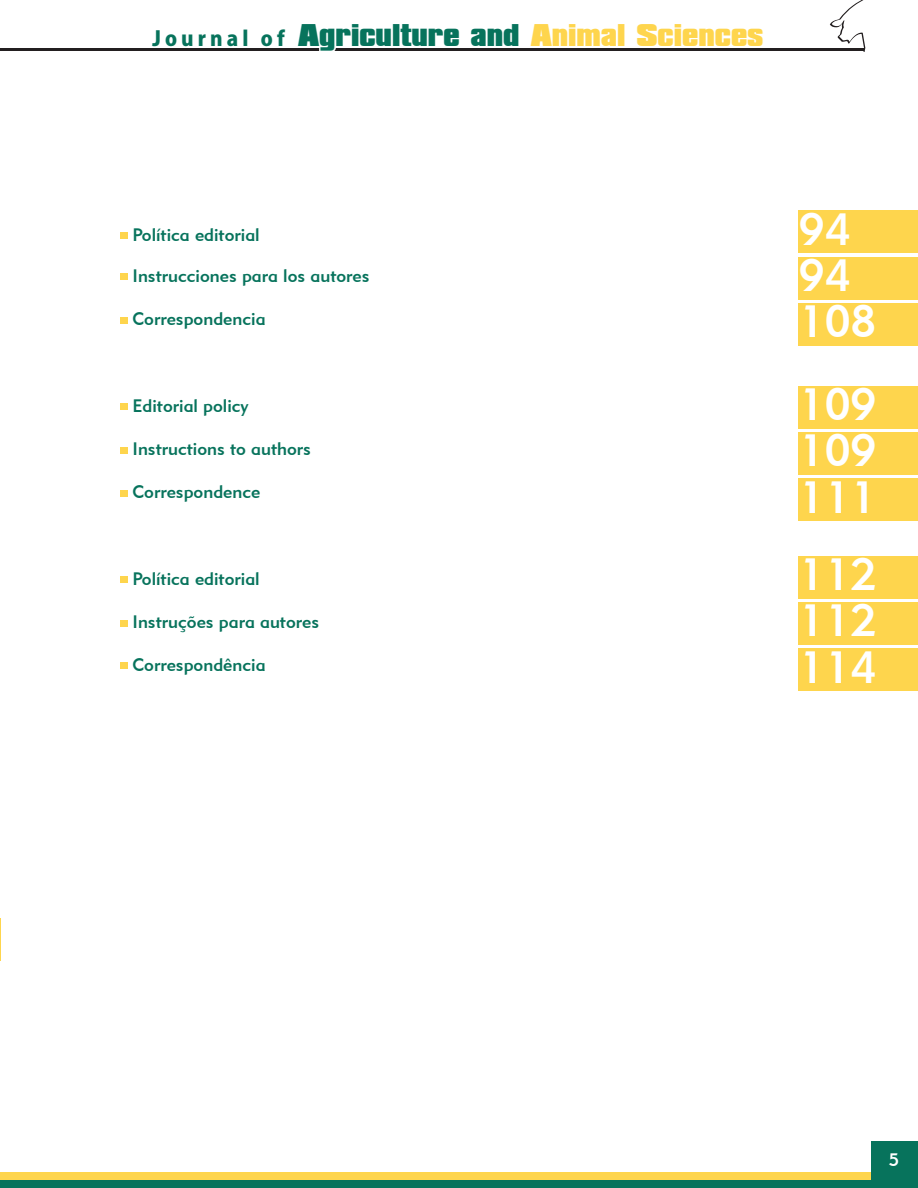
<style>
.page{position:relative;width:918px;height:1188px;background:#fff}
.page>*{position:absolute;margin:0;border:0;box-sizing:border-box;transform-origin:0 0}
.t1{font:45px/46px "Geometric 415 BT Medium A";color:#fff;text-align:justify}
.t2{font:900 27px "Compacta BT";color:#07735c}
.t3{font:18px "Geometric 415 BT Medium A";color:#07735c}
.t4{font:18px "Geometric 415 BT Medium A";color:#fff}
.s1{font-family:"Koz Go Pro";font-weight:800;font-size:20.4px}
.s2{color:#fed54d}
</style>
<div class="page">
<hr style="left:0;top:49px;width:867px;height:2px;background:#231f20">
<div style="left:0;top:1173px;width:918px;height:15px;background:#fed54d"></div>
<div style="left:871px;top:1141px;width:47px;height:47px;background:#07735c"></div>
<div style="left:0;top:1180px;width:918px;height:8px;background:#07735c"></div>
<svg style="left:829px;top:0;width:38px;height:51px"></svg>
<svg style="left:294px;top:48px;width:228px;height:3px"></svg>
<div style="left:120px;top:232px;width:8px;height:7px;background:#fed54d"></div>
<div style="left:120px;top:273px;width:8px;height:7px;background:#fed54d"></div>
<div style="left:120px;top:317px;width:8px;height:6px;background:#fed54d"></div>
<div style="left:120px;top:403px;width:8px;height:7px;background:#fed54d"></div>
<div style="left:120px;top:447px;width:8px;height:6px;background:#fed54d"></div>
<div style="left:120px;top:490px;width:8px;height:7px;background:#fed54d"></div>
<div style="left:120px;top:576px;width:8px;height:7px;background:#fed54d"></div>
<div style="left:120px;top:620px;width:8px;height:6px;background:#fed54d"></div>
<div style="left:120px;top:662px;width:8px;height:7px;background:#fed54d"></div>
<hr style="left:0;top:918px;width:1px;height:43px;background:#fed54d">
<div style="left:799px;top:211px;width:119px;height:42px;background:#fed54d"></div>
<div style="left:799px;top:257px;width:119px;height:43px;background:#fed54d"></div>
<div style="left:799px;top:303px;width:119px;height:42px;background:#fed54d"></div>
<div style="left:799px;top:386px;width:119px;height:42px;background:#fed54d"></div>
<div style="left:799px;top:432px;width:119px;height:42px;background:#fed54d"></div>
<div style="left:799px;top:479px;width:119px;height:42px;background:#fed54d"></div>
<div style="left:799px;top:556px;width:119px;height:43px;background:#fed54d"></div>
<div style="left:799px;top:602px;width:119px;height:43px;background:#fed54d"></div>
<div style="left:799px;top:648px;width:119px;height:43px;background:#fed54d"></div>
<h2 class="t2" style="left:152px;top:19px;width:613px"><span class="s1">J o u r n a l o f</span> Agriculture and <span class="s2">Animal Sciences</span></h2>
<p class="t3" style="left:133px;top:223px;width:129px">Política editorial</p>
<p class="t3" style="left:133px;top:265px;width:239px">Instrucciones para los autores</p>
<p class="t3" style="left:133px;top:308px;width:135px">Correspondencia</p>
<p class="t3" style="left:133px;top:394px;width:118px">Editorial policy</p>
<p class="t3" style="left:133px;top:438px;width:180px">Instructions to authors</p>
<p class="t3" style="left:133px;top:481px;width:129px">Correspondence</p>
<p class="t3" style="left:133px;top:567px;width:129px">Política editorial</p>
<p class="t3" style="left:133px;top:610px;width:188px">Instruções para autores</p>
<p class="t3" style="left:133px;top:654px;width:135px">Correspondência</p>
<h1 class="t1" style="left:799px;top:205px;width:79px;text-align:left">94<br>94<br>108</h1>
<h1 class="t1" style="left:799px;top:381px;width:79px">109<br>109<br>111</h1>
<h1 class="t1" style="left:799px;top:551px;width:79px">112<br>112<br>114</h1>
<p class="t4" style="left:889px;top:1149px;width:12px">5</p>
</div>
